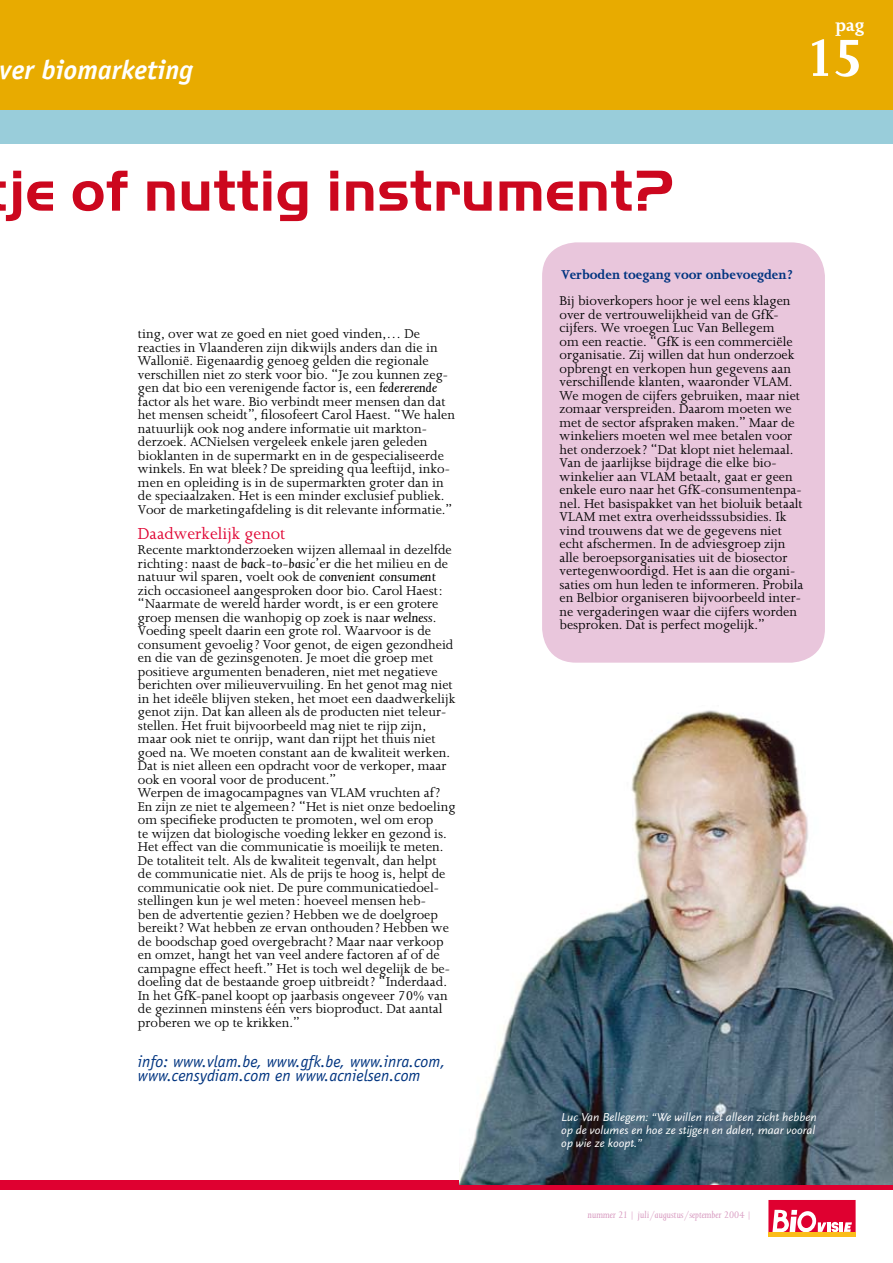
<style>
.page{position:relative;width:893px;height:1263px;background:#fff}
.page>*{position:absolute;margin:0;border:0;box-sizing:border-box;transform-origin:0 0}
.t1{font:700 60px "Handel Got D";color:#cc071e}
.t2{font:54px "Joanna Bold FO";color:#fff}
.t3{font:italic 700 27px "Officina Sans";color:#fff}
.t4{font:18px "Joanna Bold FO";color:#fff}
.t5{font:italic 16.5px/13.5px "Officina Sans";color:#003480}
.t6{font:16.5px "Joanna Regular FO";color:#df0030}
.t7{font:13.2px/13.5px "Joanna Regular FO";color:#000}
.t8{font:13.2px "Joanna Bold FO";color:#003480}
.t9{font:italic 12px/13.2px "Scala Sans";color:#fff;text-align:justify}
.t10{font:9.75px "Joanna Italic FO";color:#d798bf}
.s1{font-family:"Joanna Italic FO"}
</style>
<div class="page">
<div style="left:0;top:1181px;width:893px;height:9px;background:#df0030"></div>
<div style="left:0;top:0;width:893px;height:110px;background:#e8ab00"></div>
<div style="left:0;top:110px;width:893px;height:34px;background:#99cdda"></div>
<div style="left:768px;top:1200px;width:87px;height:33px;background:#df0030"></div>
<svg style="left:772px;top:1210px;width:80px;height:22px"></svg>
<div style="left:768px;top:1232px;width:87px;height:5px;background:#fbbd1a"></div>
<img style="left:460px;top:710px;width:433px;height:475px">
<div style="left:542px;top:242px;width:283px;height:421px;background:#e9c6dc;border-radius:34px"></div>
<h3 class="t3" style="left:0;top:53px;width:195px">ver biomarketing</h3>
<h3 class="t4" style="left:835px;top:14px;width:30px">pag</h3>
<h2 class="t2" style="left:807px;top:25px;width:51px">15</h2>
<h1 class="t1" style="left:7px;top:157px;width:668px">je of nuttig instrument?</h1>
<p class="t7" style="left:138px;top:327px;width:319px">ting, over wat ze goed en niet goed vinden,… De reacties in Vlaanderen zijn dikwijls anders dan die in Wallonië. Eigenaardig genoeg gelden die regionale verschillen niet zo sterk voor bio. “Je zou kunnen zeg&shy;gen dat bio een verenigende factor is, een <span class="s1">federerende </span>factor als het ware. Bio verbindt meer mensen dan dat het mensen scheidt”, filosofeert Carol Haest. “We halen natuurlijk ook nog andere informatie uit markton&shy;derzoek. ACNielsen vergeleek enkele jaren geleden bioklanten in de supermarkt en in de gespecialiseerde winkels. En wat bleek? De spreiding qua leeftijd, inko&shy;men en opleiding is in de supermarkten groter dan in de speciaalzaken. Het is een minder exclusief publiek.<br>Voor de marketingafdeling is dit relevante informatie.”</p>
<p class="t6" style="left:138px;top:524px;width:149px">Daadwerkelijk genot</p>
<p class="t7" style="left:138px;top:543px;width:319px">Recente marktonderzoeken wijzen allemaal in dezelfde richting: naast de <span class="s1">back-to-basic</span>’er die het milieu en de natuur wil sparen, voelt ook de <span class="s1">convenient consument </span>zich occasioneel aangesproken door bio. Carol Haest: “Naarmate de wereld harder wordt, is er een grotere groep mensen die wanhopig op zoek is naar <span class="s1">welness</span>.<br>Voeding speelt daarin een grote rol. Waarvoor is de consument gevoelig? Voor genot, de eigen gezondheid en die van de gezinsgenoten. Je moet die groep met positieve argumenten benaderen, niet met negatieve berichten over milieuvervuiling. En het genot mag niet in het ideële blijven steken, het moet een daadwerkelijk genot zijn. Dat kan alleen als de producten niet teleur&shy;stellen. Het fruit bijvoorbeeld mag niet te rijp zijn, maar ook niet te onrijp, want dan rijpt het thuis niet goed na. We moeten constant aan de kwaliteit werken.<br>Dat is niet alleen een opdracht voor de verkoper, maar ook en vooral voor de producent.”<br>Werpen de imagocampagnes van VLAM vruchten af?<br>En zijn ze niet te algemeen? “Het is niet onze bedoeling om specifieke producten te promoten, wel om erop<br>te wijzen dat biologische voeding lekker en gezond is.<br>Het effect van die communicatie is moeilijk te meten.<br>De totaliteit telt. Als de kwaliteit tegenvalt, dan helpt<br>de communicatie niet. Als de prijs te hoog is, helpt de communicatie ook niet. De pure communicatiedoel&shy;stellingen kun je wel meten: hoeveel mensen heb-<br>ben de advertentie gezien? Hebben we de doelgroep bereikt? Wat hebben ze ervan onthouden? Hebben we de boodschap goed overgebracht? Maar naar verkoop en omzet, hangt het van veel andere factoren af of de campagne effect heeft.” Het is toch wel degelijk de be&shy;doeling dat de bestaande groep uitbreidt? “Inderdaad.<br>In het GfK-panel koopt op jaarbasis ongeveer 70% van de gezinnen minstens één vers bioproduct. Dat aantal proberen we op te krikken.”</p>
<p class="t5" style="left:138px;top:1055px;width:309px">info: www.vlam.be, www.gfk.be, www.inra.com, www.censydiam.com en www.acnielsen.com</p>
<p class="t8" style="left:561px;top:266px;width:234px">Verboden toegang voor onbevoegden?</p>
<p class="t7" style="left:559px;top:294px;width:245px">Bij bioverkopers hoor je wel eens klagen over de vertrouwelijkheid van de GfK&shy;cijfers. We vroegen Luc Van Bellegem<br>om een reactie. “GfK is een commerciële organisatie. Zij willen dat hun onderzoek opbrengt en verkopen hun gegevens aan verschillende klanten, waaronder VLAM.<br>We mogen de cijfers gebruiken, maar niet zomaar verspreiden. Daarom moeten we met de sector afspraken maken.” Maar de winkeliers moeten wel mee betalen voor het onderzoek? “Dat klopt niet helemaal.<br>Van de jaarlijkse bijdrage die elke bio&shy;winkelier aan VLAM betaalt, gaat er geen enkele euro naar het GfK-consumentenpa&shy;nel. Het basispakket van het bioluik betaalt VLAM met extra overheidsssubsidies. Ik vind trouwens dat we de gegevens niet echt afschermen. In de adviesgroep zijn alle beroepsorganisaties uit de biosector vertegenwoordigd. Het is aan die organi&shy;saties om hun leden te informeren. Probila en Belbior organiseren bijvoorbeeld inter&shy;ne vergaderingen waar die cijfers worden besproken. Dat is perfect mogelijk.”</p>
<p class="t9" style="left:561px;top:1111px;width:257px">Luc Van Bellegem: “We willen niet alleen zicht hebben op de volumes en hoe ze stijgen en dalen, maar vooral op wie ze koopt.”</p>
<p class="t10" style="left:588px;top:1208px;width:165px">nummer 21 | juli/augustus/september 2004 |</p>
</div>
